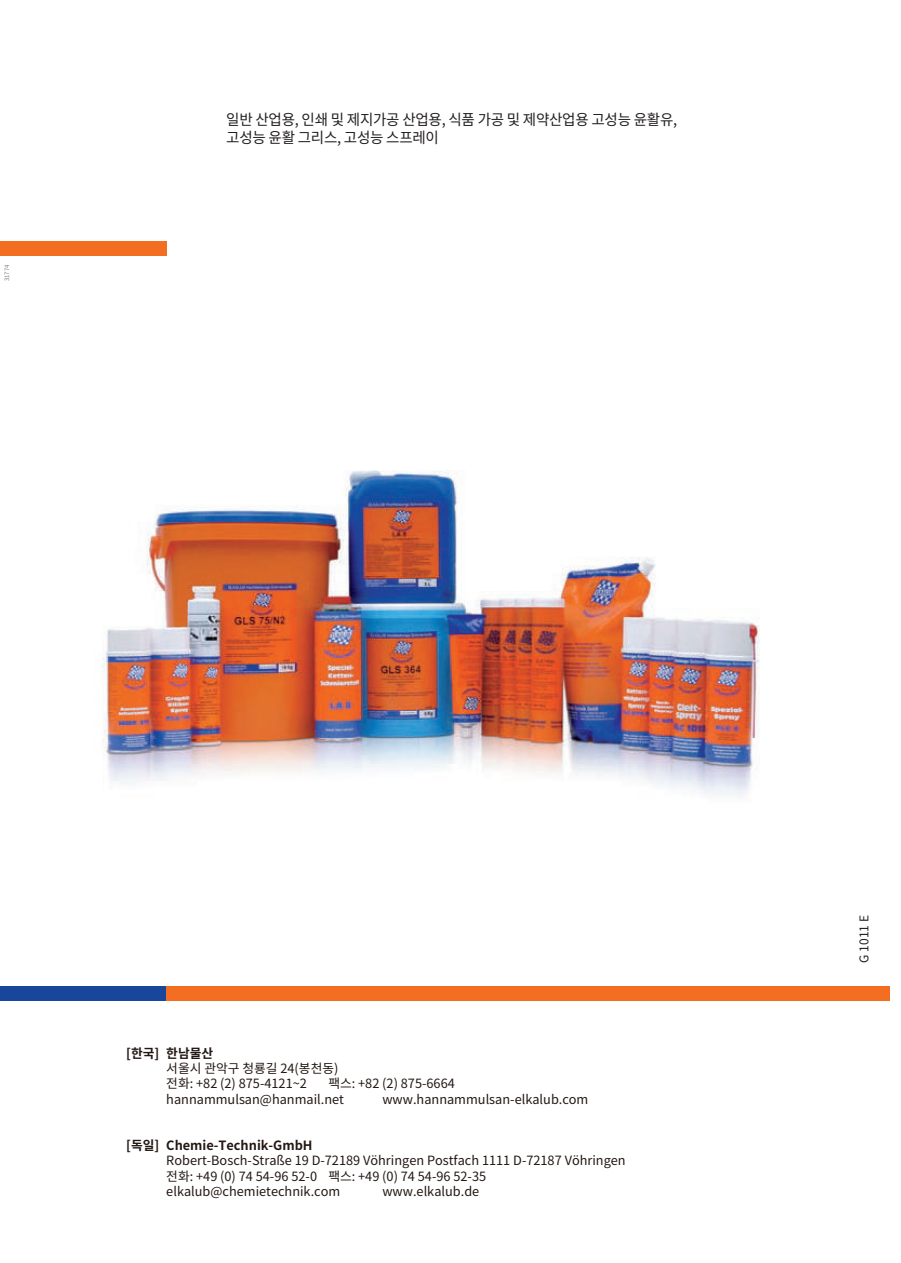
<style>
.page{position:relative;width:901px;height:1263px;background:#fff}
.page>*{position:absolute;margin:0;border:0;box-sizing:border-box;transform-origin:0 0}
.t1{font:15px/17.4px "Noto Sans CJ Kkr";letter-spacing:-.02em;color:#231f20}
.t2{font:12.75px/15.3px "Noto Sans CJ Kkr";color:#221713}
.t3{font:700 12.75px "Noto Sans CJ Kkr";color:#221713}
.t4{font:12px "Noto Sans CJ Kkr";color:#231f20}
.t5{font:6px "Noto Sans CJ Kkr";color:#808285}
</style>
<div class="page">
<img style="left:102px;top:470px;width:658px;height:327px">
<div style="left:0;top:985px;width:166px;height:15px;background:#18469d"></div>
<div style="left:166px;top:985px;width:723px;height:15px;background:#f36e21"></div>
<div style="left:0;top:241px;width:166px;height:15px;background:#f36e21"></div>
<p class="t5" style="left:4px;top:281px;width:18px;rotate:-90deg">31774</p>
<p class="t1" style="left:226px;top:111px;width:452px">일반 산업용, 인쇄 및 제지가공 산업용, 식품 가공 및 제약산업용 고성능 윤활유, 고성능 윤활 그리스, 고성능 스프레이</p>
<p class="t3" style="left:126px;top:1045px;width:35px">[한국]</p>
<p class="t3" style="left:166px;top:1045px;width:48px">한남물산</p>
<p class="t2" style="left:166px;top:1060px;width:174px">서울시 관악구 청룡길 24(봉천동) 전화: +82 (2) 875-4121~2</p>
<p class="t2" style="left:166px;top:1076px;width:290px;text-indent:162px">팩스: +82 (2) 875-6664 hannammulsan@hanmail.net</p>
<p class="t2" style="left:382px;top:1091px;width:208px">www.hannammulsan-elkalub.com</p>
<p class="t3" style="left:126px;top:1137px;width:35px">[독일]</p>
<p class="t3" style="left:166px;top:1137px;width:148px">Chemie-Technik-GmbH</p>
<p class="t2" style="left:166px;top:1152px;width:461px">Robert-Bosch-Straße 19 D-72189 Vöhringen Postfach 1111 D-72187 Vöhringen 전화: +49 (0) 74 54-96 52-0 팩스: +49 (0) 74 54-96 52-35 elkalub@chemietechnik.com</p>
<p class="t2" style="left:382px;top:1183px;width:98px">www.elkalub.de</p>
<p class="t4" style="left:857px;top:962px;width:49px;rotate:-90deg">G 1011 E</p>
</div>
